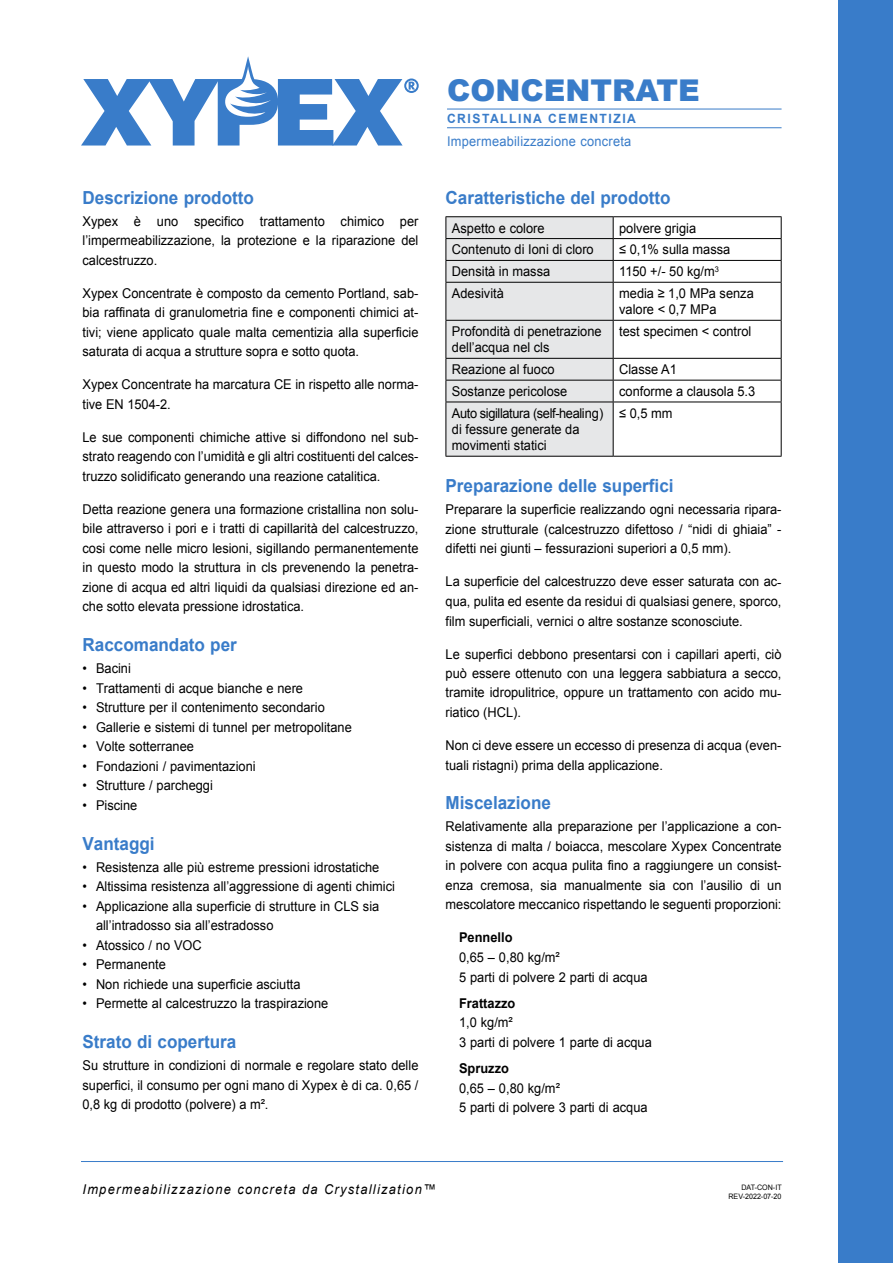
<style>
.page{position:relative;width:893px;height:1263px;background:#fff}
.page>*{position:absolute;margin:0;border:0;box-sizing:border-box;transform-origin:0 0}
.t1{font:900 30px "Arial";color:#397cc9}
.t2{font:700 18px "Arial";color:#397cc9;scale:.95 1}
.t3{font:13.5px/19.5px "Arial";color:#000;text-align:justify;scale:.95 1}
.t4{font:italic 13.5px "Arial";letter-spacing:.1em;color:#000;scale:.95 1}
.t5{font:13.5px "Arial";letter-spacing:.02em;color:#397cc9;scale:.95 1}
.t6{font:700 13.5px "Arial";color:#000;scale:.95 1}
.t7{font:700 12.75px "Arial";letter-spacing:.125em;color:#397cc9;scale:.95 1}
.t8{font:7.5px/9px "Arial";color:#000;text-align:right;scale:.95 1}
</style>
<div class="page">
<div style="left:839px;top:0;width:54px;height:1263px;background:#397cc9"></div>
<hr style="left:446px;top:216px;width:167px;height:1px;background:#000">
<hr style="left:613px;top:216px;width:169px;height:1px;background:#000">
<hr style="left:613px;top:238px;width:169px;height:1px;background:#000">
<hr style="left:613px;top:260px;width:169px;height:1px;background:#000">
<svg style="left:781px;top:217px;width:1px;height:65px"></svg>
<hr style="left:613px;top:282px;width:169px;height:1px;background:#000">
<hr style="left:781px;top:283px;width:1px;height:37px;background:#000">
<hr style="left:613px;top:320px;width:169px;height:1px;background:#000">
<hr style="left:781px;top:321px;width:1px;height:37px;background:#000">
<hr style="left:613px;top:358px;width:169px;height:1px;background:#000">
<hr style="left:613px;top:380px;width:169px;height:1px;background:#000">
<svg style="left:446px;top:217px;width:168px;height:239px;background:#dddedf"></svg>
<svg style="left:781px;top:359px;width:1px;height:43px"></svg>
<hr style="left:446px;top:402px;width:167px;height:1px;background:#000">
<hr style="left:446px;top:402px;width:1px;height:54px;background:#000">
<hr style="left:613px;top:402px;width:169px;height:1px;background:#000">
<hr style="left:613px;top:402px;width:1px;height:54px;background:#000">
<hr style="left:781px;top:402px;width:1px;height:54px;background:#000">
<hr style="left:446px;top:456px;width:167px;height:1px;background:#000">
<hr style="left:613px;top:456px;width:169px;height:1px;background:#000">
<hr style="left:447px;top:109px;width:335px;height:1px;background:#397cc9">
<hr style="left:447px;top:127px;width:335px;height:1px;background:#397cc9">
<hr style="left:81px;top:1161px;width:702px;height:1px;background:#397cc9">
<svg style="left:81px;top:56px;width:338px;height:90px"></svg>
<h2 class="t2" style="left:82px;top:185px;width:182px">Descrizione prodotto</h2>
<p class="t3" style="left:82px;top:211px;width:355px">Xypex è uno specifico trattamento chimico per l’impermeabilizzazione, la protezione e la riparazione del calcestruzzo.</p>
<p class="t3" style="left:82px;top:283px;width:355px">Xypex Concentrate è composto da cemento Portland, sab&shy;bia raffinata di granulometria fine e componenti chimici at&shy;tivi; viene applicato quale malta cementizia alla superficie saturata di acqua a strutture sopra e sotto quota.</p>
<p class="t3" style="left:82px;top:375px;width:355px">Xypex Concentrate ha marcatura CE in rispetto alle norma&shy;tive EN 1504-2.</p>
<p class="t3" style="left:82px;top:427px;width:355px">Le sue componenti chimiche attive si diffondono nel sub&shy;strato reagendo con l’umidità e gli altri costituenti del calces&shy;truzzo solidificato generando una reazione catalitica.</p>
<p class="t3" style="left:82px;top:499px;width:355px">Detta reazione genera una formazione cristallina non solu&shy;bile attraverso i pori e i tratti di capillarità del calcestruzzo, cosi come nelle micro lesioni, sigillando permanentemente in questo modo la struttura in cls prevenendo la penetra&shy;zione di acqua ed altri liquidi da qualsiasi direzione ed an&shy;che sotto elevata pressione idrostatica.</p>
<h2 class="t2" style="left:82px;top:633px;width:164px">Raccomandato per</h2>
<p class="t3" style="left:82px;top:659px;width:52px">• Bacini</p>
<p class="t3" style="left:83px;top:678px;width:234px">• Trattamenti di acque bianche e nere</p>
<p class="t3" style="left:82px;top:698px;width:257px">• Strutture per il contenimento secondario</p>
<p class="t3" style="left:82px;top:717px;width:285px">• Gallerie e sistemi di tunnel per metropolitane</p>
<p class="t3" style="left:82px;top:737px;width:119px">• Volte sotterranee</p>
<p class="t3" style="left:82px;top:756px;width:184px">• Fondazioni / pavimentazioni</p>
<p class="t3" style="left:82px;top:776px;width:139px">• Strutture / parcheggi</p>
<p class="t3" style="left:82px;top:795px;width:59px">• Piscine</p>
<h2 class="t2" style="left:82px;top:831px;width:78px">Vantaggi</h2>
<p class="t3" style="left:82px;top:857px;width:314px">• Resistenza alle più estreme pressioni idrostatiche</p>
<p class="t3" style="left:82px;top:877px;width:330px">• Altissima resistenza all’aggressione di agenti chimici</p>
<p class="t3" style="left:96px;top:896px;width:300px;text-indent:-14px">• Applicazione alla superficie di strutture in CLS sia all’intradosso sia all’estradosso</p>
<p class="t3" style="left:82px;top:935px;width:127px">• Atossico / no VOC</p>
<p class="t3" style="left:82px;top:955px;width:89px">• Permanente</p>
<p class="t3" style="left:83px;top:974px;width:231px">• Non richiede una superficie asciutta</p>
<p class="t3" style="left:82px;top:994px;width:260px">• Permette al calcestruzzo la traspirazione</p>
<h2 class="t2" style="left:82px;top:1030px;width:164px">Strato di copertura</h2>
<p class="t3" style="left:82px;top:1056px;width:355px">Su strutture in condizioni di normale e regolare stato delle superfici, il consumo per ogni mano di Xypex è di ca. 0,65 / 0,8 kg di prodotto (polvere) a m².</p>
<h1 class="t1" style="left:447px;top:68px;width:254px">CONCENTRATE</h1>
<p class="t7" style="left:447px;top:110px;width:200px">CRISTALLINA CEMENTIZIA</p>
<p class="t5" style="left:447px;top:132px;width:195px">Impermeabilizzazione concreta</p>
<h2 class="t2" style="left:446px;top:185px;width:239px">Caratteristiche del prodotto</h2>
<p class="t3" style="left:452px;top:218px;width:99px">Aspetto e colore</p>
<p class="t3" style="left:619px;top:218px;width:83px">polvere grigia</p>
<p class="t3" style="left:452px;top:240px;width:151px">Contenuto di Ioni di cloro</p>
<p class="t3" style="left:619px;top:240px;width:118px">≤ 0,1% sulla massa</p>
<p class="t3" style="left:452px;top:262px;width:105px">Densità in massa</p>
<p class="t3" style="left:619px;top:262px;width:107px">1150 +/- 50 kg/m<sup>3</sup></p>
<p class="t3" style="left:452px;top:284px;width:56px">Adesività</p>
<p class="t3" style="left:619px;top:285px;width:143px;line-height:16.2px">media ≥ 1,0 MPa senza valore &lt; 0,7 MPa</p>
<p class="t3" style="left:452px;top:323px;width:159px;line-height:16.2px">Profondità di penetrazione dell’acqua nel cls</p>
<p class="t3" style="left:619px;top:322px;width:141px">test specimen &lt; control</p>
<p class="t3" style="left:452px;top:360px;width:110px">Reazione al fuoco</p>
<p class="t3" style="left:619px;top:360px;width:62px">Classe A1</p>
<p class="t3" style="left:452px;top:382px;width:123px">Sostanze pericolose</p>
<p class="t3" style="left:619px;top:382px;width:145px">conforme a clausola 5.3</p>
<p class="t3" style="left:452px;top:405px;width:161px;line-height:16.2px;text-align:left">Auto sigillatura (self-healing) di fessure generate da movimenti statici</p>
<p class="t3" style="left:619px;top:403px;width:58px">≤ 0,5 mm</p>
<h2 class="t2" style="left:446px;top:474px;width:242px">Preparazione delle superfici</h2>
<p class="t3" style="left:446px;top:500px;width:355px">Preparare la superficie realizzando ogni necessaria ripara&shy;zione strutturale (calcestruzzo difettoso / “nidi di ghiaia” - difetti nei giunti – fessurazioni superiori a 0,5 mm).</p>
<p class="t3" style="left:446px;top:572px;width:355px">La superficie del calcestruzzo deve esser saturata con ac&shy;qua, pulita ed esente da residui di qualsiasi genere, sporco, film superficiali, vernici o altre sostanze sconosciute.</p>
<p class="t3" style="left:446px;top:644px;width:355px">Le superfici debbono presentarsi con i capillari aperti, ciò può essere ottenuto con una leggera sabbiatura a secco, tramite idropulitrice, oppure un trattamento con acido mu&shy;riatico (HCL).</p>
<p class="t3" style="left:446px;top:736px;width:355px">Non ci deve essere un eccesso di presenza di acqua (even&shy;tuali ristagni) prima della applicazione.</p>
<h2 class="t2" style="left:446px;top:791px;width:113px">Miscelazione</h2>
<p class="t3" style="left:446px;top:817px;width:355px">Relativamente alla preparazione per l’applicazione a con&shy;sistenza di malta / boiacca, mescolare Xypex Concentrate in polvere con acqua pulita fino a raggiungere un consist&shy;enza cremosa, sia manualmente sia con l’ausilio di un mescolatore meccanico rispettando le seguenti proporzioni:</p>
<p class="t6" style="left:459px;top:929px;width:58px">Pennello</p>
<p class="t3" style="left:459px;top:948px;width:200px">0,65 – 0,80 kg/m²<br>5 parti di polvere 2 parti di acqua</p>
<p class="t6" style="left:459px;top:994px;width:61px">Frattazzo</p>
<p class="t3" style="left:459px;top:1013px;width:204px">1,0 kg/m²<br>3 parti di polvere 1 parte di acqua</p>
<p class="t6" style="left:459px;top:1059px;width:54px">Spruzzo</p>
<p class="t3" style="left:459px;top:1078px;width:200px">0,65 – 0,80 kg/m²<br>5 parti di polvere 3 parti di acqua</p>
<p class="t4" style="left:83px;top:1180px;width:374px">Impermeabilizzazione concreta da Crystallization™</p>
<p class="t8" style="left:728px;top:1183px;width:58px">DAT-CON-IT<br>REV-2022-07-20</p>
</div>
